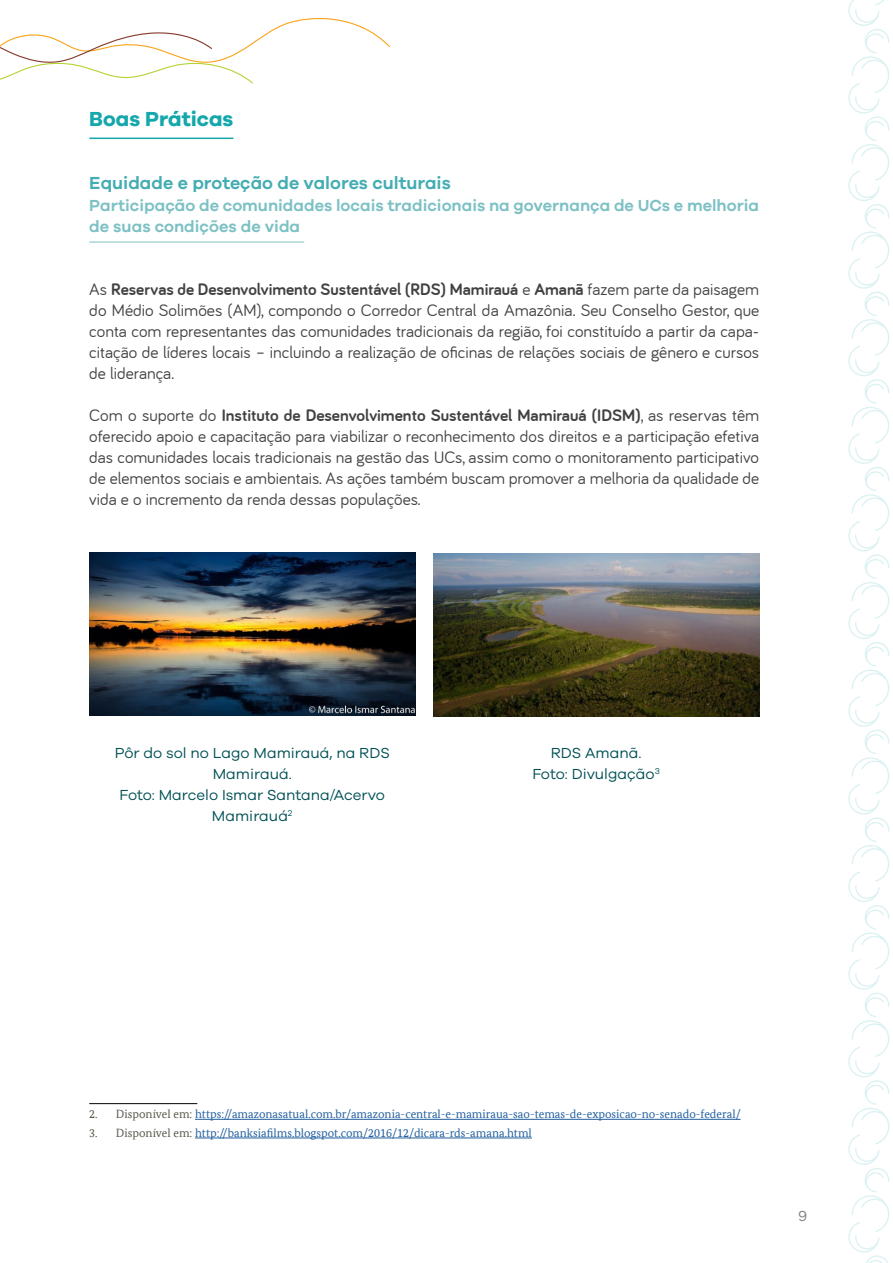
<style>
.page{position:relative;width:893px;height:1263px;background:#fff}
.page>*{position:absolute;margin:0;border:0;box-sizing:border-box;transform-origin:0 0}
.t1{font:700 21px "Galano Grotesque";color:#14a7ac}
.t2{font:600 18px "Galano Grotesque";color:#44adb3}
.t3{font:17.25px/21px "Bariol";color:#414042;text-align:justify}
.t4{font:600 16.5px/21px "Galano Grotesque";color:#7dc1c5}
.t5{font:15px/21px "Galano Grotesque";color:#005055;text-align:center}
.t6{font:15px "Galano Grotesque Alt";color:#808285}
.t7{font:12px "Bundes Serif Office";color:#215e9e}
.s1{font-weight:700}
.s2{color:#58574b}
</style>
<div class="page">
<svg style="left:848px;top:0;width:42px;height:1263px"></svg>
<svg style="left:0;top:18px;width:390px;height:66px"></svg>
<hr style="left:89px;top:138px;width:144px;height:1px;background:#14a7ac">
<hr style="left:89px;top:242px;width:215px;height:1px;background:#7dc1c5">
<img style="left:89px;top:553px;width:326px;height:163px">
<hr style="left:89px;top:1103px;width:108px;height:1px;background:#000">
<hr style="left:195px;top:1119px;width:546px;height:1px;background:#215e9e">
<hr style="left:195px;top:1138px;width:337px;height:1px;background:#215e9e">
<img style="left:433px;top:553px;width:326px;height:163px">
<p class="t1" style="left:89px;top:106px;width:146px">Boas Práticas</p>
<p class="t2" style="left:89px;top:172px;width:363px">Equidade e proteção de valores culturais</p>
<p class="t4" style="left:89px;top:194px;width:671px">Participação de comunidades locais tradicionais na governança de UCs e melhoria de suas condições de vida</p>
<p class="t3" style="left:89px;top:278px;width:671px">As <span class="s1">Reservas de Desenvolvimento Sustentável (RDS) Mamirauá</span> e <span class="s1">Amanã</span> fazem parte da paisagem do Médio Solimões (AM), compondo o Corredor Central da Amazônia. Seu Conselho Gestor, que conta com representantes das comunidades tradicionais da região, foi constituído a partir da capa&shy;citação de líderes locais – incluindo a realização de oficinas de relações sociais de gênero e cursos de liderança.</p>
<p class="t3" style="left:89px;top:405px;width:671px">Com o suporte do <span class="s1">Instituto de Desenvolvimento Sustentável Mamirauá (IDSM)</span>, as reservas têm oferecido apoio e capacitação para viabilizar o reconhecimento dos direitos e a participação efetiva das comunidades locais tradicionais na gestão das UCs, assim como o monitoramento participativo de elementos sociais e ambientais. As ações também buscam promover a melhoria da qualidade de vida e o incremento da renda dessas populações.</p>
<p class="t5" style="left:115px;top:742px;width:277px">Pôr do sol no Lago Mamirauá, na RDS<br>Mamirauá.<br>Foto: Marcelo Ismar Santana/Acervo<br>Mamirauá<sup>2</sup></p>
<p class="t5" style="left:532px;top:742px;width:129px">RDS Amanã.<br>Foto: Divulgação<sup>3</sup></p>
<p class="t7" style="left:89px;top:1107px;width:653px"><span class="s2">2. Disponível em:</span> https://amazonasatual.com.br/amazonia-central-e-mamiraua-sao-temas-de-exposicao-no-senado-federal/</p>
<p class="t7" style="left:89px;top:1126px;width:444px"><span class="s2">3. Disponível em:</span> http://banksiafilms.blogspot.com/2016/12/dicara-rds-amana.html</p>
<p class="t6" style="left:798px;top:1206px;width:11px">9</p>
</div>
